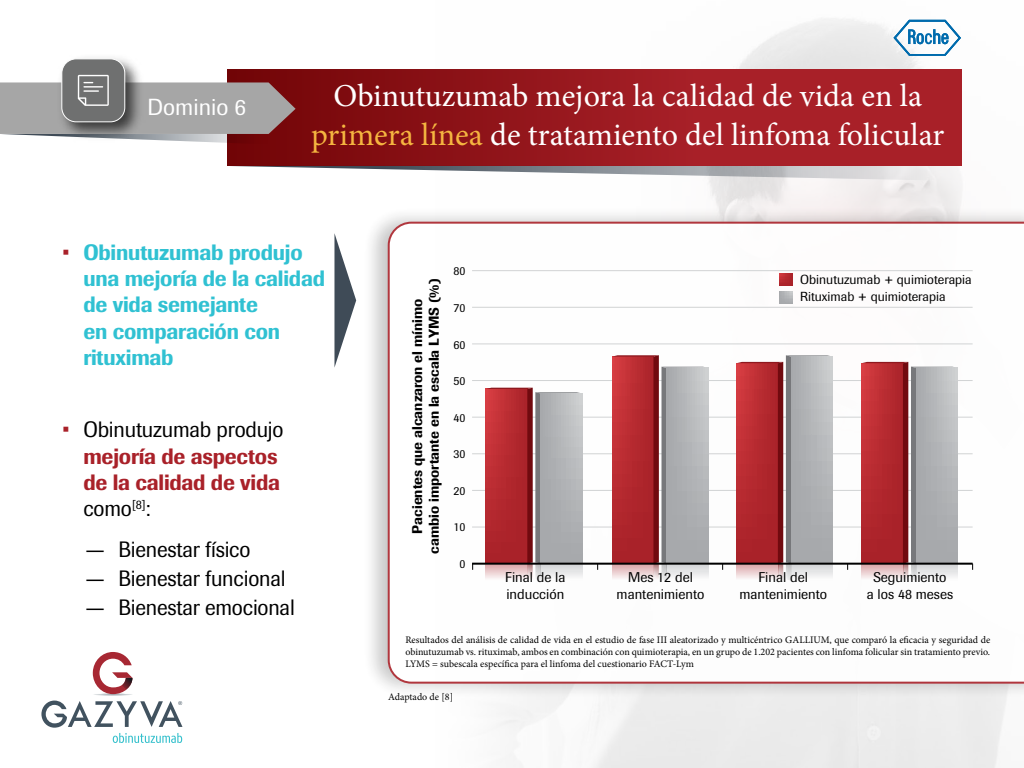
<style>
.page{position:relative;width:1024px;height:768px;background:#fff}
.page>*{position:absolute;margin:0;border:0;box-sizing:border-box;transform-origin:0 0}
.t1{font:32px/38.4px "Minion Pro";color:#fff;text-align:center}
.t2{font:23px "Imago";color:#fff}
.t3{font:500 22px/26.4px "Imago";letter-spacing:-.01em;color:#30c1d2;scale:.96 1}
.t4{font:500 22px/26.4px "Imago";letter-spacing:-.01em;color:#a92129;scale:.96 1}
.t5{font:22px "Imago";letter-spacing:-.01em;color:#000;scale:.96 1}
.t6{font:14px/16.8px "Imago";color:#000;text-align:center}
.t7{font:500 14px/16.8px "Imago";color:#000;text-align:center}
.t8{font:13px/16.7px "Imago";color:#000}
.t9{font:12px "Imago";color:#000}
.t10{font:10px/12px "Minion Pro";color:#000;text-align:justify}
.s1{color:#f5b540}
.s2{font-weight:400;color:#a92129}
.s3{font-weight:400}
.s4{font-weight:400;color:#000}
</style>
<div class="page">
<img style="left:392px;top:18px;width:615px;height:750px">
<div style="left:227px;top:70px;width:735px;height:96px;background:linear-gradient(to right,#78080b,#b52730)"></div>
<img style="left:114px;top:58px;width:25px;height:17px">
<div style="left:61px;top:58px;width:64px;height:64px;background:#6f7070;border:1px solid #fff;border-radius:14px"></div>
<svg style="left:0;top:75px;width:296px;height:69px"></svg>
<svg style="left:232px;top:166px;width:730px;height:15px"></svg>
<svg style="left:334px;top:233px;width:22px;height:135px"></svg>
<div style="left:362px;top:206px;width:662px;height:493px;background:#000;opacity:.25"></div>
<svg style="left:387px;top:221px;width:637px;height:464px"></svg>
<hr style="left:472px;top:270px;width:501px;height:1px;background:#d1d3d4">
<hr style="left:472px;top:307px;width:501px;height:1px;background:#d1d3d4">
<hr style="left:472px;top:344px;width:501px;height:1px;background:#d1d3d4">
<hr style="left:472px;top:380px;width:501px;height:1px;background:#d1d3d4">
<hr style="left:472px;top:417px;width:501px;height:1px;background:#d1d3d4">
<hr style="left:472px;top:454px;width:501px;height:1px;background:#d1d3d4">
<hr style="left:472px;top:490px;width:501px;height:1px;background:#d1d3d4">
<hr style="left:472px;top:527px;width:501px;height:1px;background:#d1d3d4">
<svg style="left:486px;top:388px;width:96px;height:193px;background:#b55257"></svg>
<svg style="left:541px;top:393px;width:41px;height:170px;background:#b0b2b4"></svg>
<svg style="left:779px;top:274px;width:14px;height:12px"></svg>
<svg style="left:779px;top:291px;width:14px;height:13px"></svg>
<svg style="left:612px;top:355px;width:96px;height:226px;background:#b65358"></svg>
<svg style="left:667px;top:368px;width:41px;height:195px;background:#b0b2b4"></svg>
<svg style="left:736px;top:355px;width:97px;height:226px;background:#b55156"></svg>
<svg style="left:791px;top:357px;width:42px;height:206px;background:#afb1b4"></svg>
<svg style="left:862px;top:362px;width:96px;height:219px;background:#b64d52"></svg>
<svg style="left:916px;top:368px;width:42px;height:195px;background:#afb1b4"></svg>
<hr style="left:472px;top:563px;width:501px;height:2px;background:#000">
<svg style="left:94px;top:694px;width:38px;height:2px"></svg>
<svg style="left:93px;top:652px;width:39px;height:42px"></svg>
<svg style="left:41px;top:701px;width:142px;height:42px"></svg>
<svg style="left:894px;top:20px;width:67px;height:36px"></svg>
<h2 class="t2" style="left:147px;top:92px;width:100px">Dominio 6</h2>
<h1 class="t1" style="left:311px;top:77px;width:635px">Obinutuzumab mejora la calidad de vida en la <span class="s1">primera línea</span> de tratamiento del linfoma folicular</h1>
<h3 class="t3" style="left:83px;top:239px;width:253px;text-indent:-21px"><span class="s2">•</span> Obinutuzumab produjo una mejoría de la calidad de vida semejante<br>en comparación con rituximab</h3>
<h3 class="t4" style="left:83px;top:416px;width:210px;text-indent:-21px"><span class="s3">•</span> <span class="s4">Obinutuzumab produjo </span>mejoría de aspectos de la calidad de vida <span class="s4">como</span><sup>[8]</sup><span class="s4">:</span></h3>
<h3 class="t5" style="left:85px;top:535px;width:174px">— Bienestar físico</h3>
<h3 class="t5" style="left:85px;top:564px;width:210px">— Bienestar funcional</h3>
<h3 class="t5" style="left:85px;top:593px;width:220px">— Bienestar emocional</h3>
<h3 class="t7" style="left:409px;top:554px;width:277px;rotate:-90deg">Pacientes que alcanzaron el mínimo cambio importante en la escala LYMS (%)</h3>
<p class="t9" style="left:454px;top:263px;width:13px">80</p>
<p class="t9" style="left:454px;top:300px;width:13px">70</p>
<p class="t9" style="left:454px;top:337px;width:13px">60</p>
<p class="t9" style="left:454px;top:373px;width:13px">50</p>
<p class="t9" style="left:454px;top:410px;width:13px">40</p>
<p class="t9" style="left:454px;top:446px;width:13px">30</p>
<p class="t9" style="left:454px;top:483px;width:13px">20</p>
<p class="t9" style="left:454px;top:519px;width:13px">10</p>
<p class="t9" style="left:460px;top:556px;width:7px">0</p>
<h3 class="t8" style="left:800px;top:271px;width:173px">Obinutuzumab + quimioterapia<br>Rituximab + quimioterapia</h3>
<h3 class="t6" style="left:505px;top:569px;width:62px;text-align:left">Final de la inducción</h3>
<h3 class="t6" style="left:617px;top:569px;width:89px">Mes 12 del mantenimiento</h3>
<h3 class="t6" style="left:739px;top:569px;width:89px">Final del mantenimiento</h3>
<h3 class="t6" style="left:867px;top:569px;width:88px">Seguimiento<br>a los 48 meses</h3>
<p class="t10" style="left:405px;top:634px;width:586px">Resultados del análisis de calidad de vida en el estudio de fase III aleatorizado y multicéntrico GALLIUM, que comparó la eficacia y seguridad de obinutuzumab vs. rituximab, ambos en combinación con quimioterapia, en un grupo de 1.202 pacientes con linfoma folicular sin tratamiento previo.<br>LYMS = subescala específica para el linfoma del cuestionario FACT-Lym</p>
<p class="t10" style="left:388px;top:691px;width:66px">Adaptado de [8]</p>
</div>
